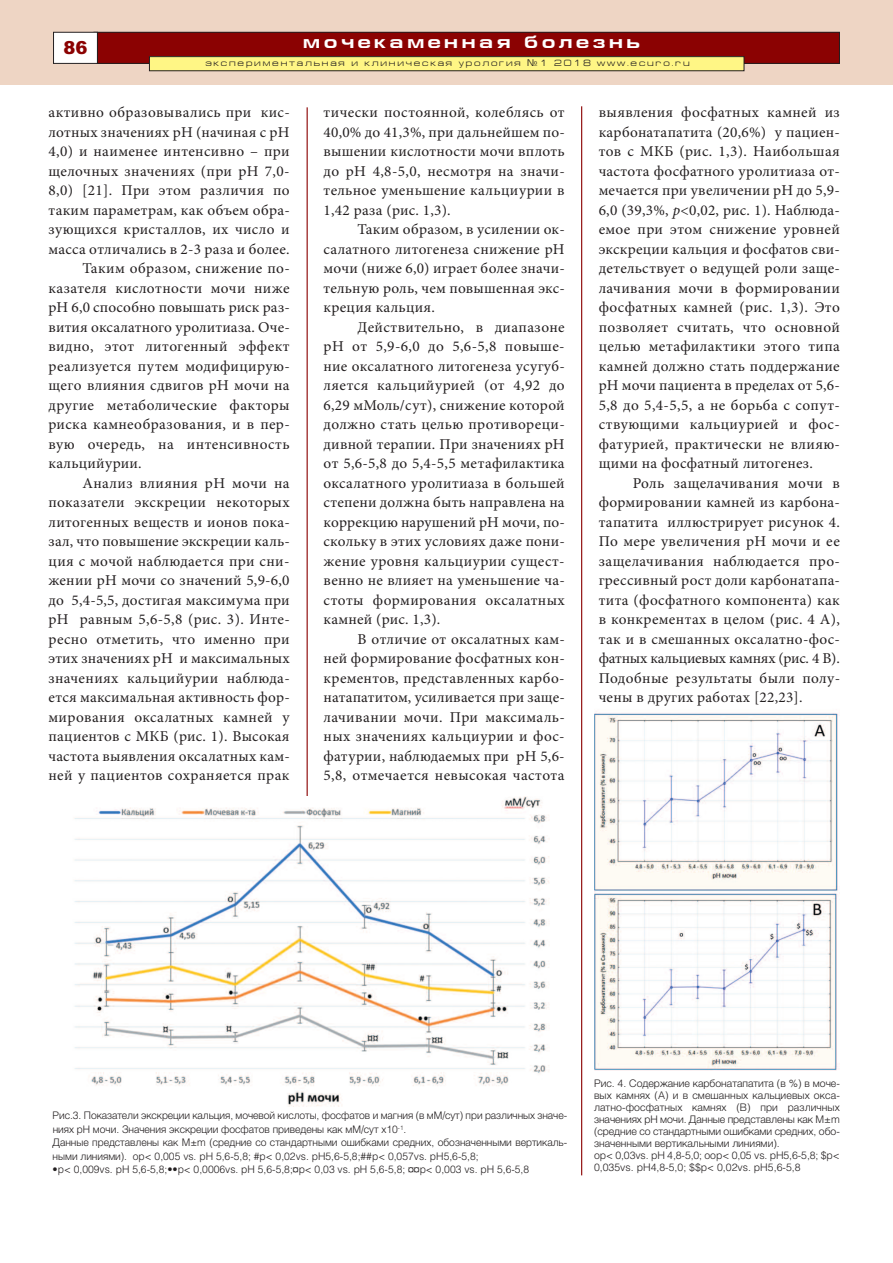
<style>
.page{position:relative;width:893px;height:1263px;background:#fff}
.page>*{position:absolute;margin:0;border:0;box-sizing:border-box;transform-origin:0 0}
.t1{font:700 18px "Europe Ext";letter-spacing:.2em;color:#fff}
.t2{font:900 18px "Arial";color:#8b0202}
.t3{font:15px/19.5px "Minion Pro";letter-spacing:.02em;color:#231f20;text-align:justify}
.t4{font:300 10.5px/12px "Helvetica";color:#231f20}
.t5{font:9px "Europe Ext Normal";letter-spacing:.2em;color:#231f20}
.s1{font-family:"Europe"}
.s2{font-style:italic}
</style>
<div class="page">
<hr style="left:307px;top:107px;width:1px;height:708px;background:#8b0202">
<hr style="left:581px;top:106px;width:1px;height:1069px;background:#8b0202">
<div style="left:0;top:0;width:893px;height:85px;background:#eed5c4"></div>
<div style="left:94px;top:32px;width:745px;height:31px;background:#8b0202"></div>
<div style="left:94px;top:32px;width:746px;height:32px;border:1px solid #231f20"></div>
<div style="left:54px;top:32px;width:43px;height:31px;background:#fff"></div>
<div style="left:53px;top:32px;width:45px;height:32px;border:1px solid #231f20"></div>
<div style="left:149px;top:57px;width:595px;height:14px;background:#fff685"></div>
<div style="left:149px;top:56px;width:595px;height:15px;border:1px solid #231f20"></div>
<img style="left:74px;top:796px;width:476px;height:310px">
<img style="left:594px;top:711px;width:244px;height:360px">
<p class="t2" style="left:64px;top:37px;width:26px">86</p>
<p class="t1" style="left:303px;top:31px;width:339px">мочекаменная болезнь</p>
<p class="t5" style="left:205px;top:58px;width:486px">экспериментальная и клиническая урология <span class="s1">¹</span>1 2018 www.ecuro.ru</p>
<p class="t3" style="left:48px;top:104px;width:243px">активно образовывались при кис-</p>
<p class="t3" style="left:48px;top:123px;width:243px">лотных значениях рН (начиная с рН</p>
<p class="t3" style="left:48px;top:143px;width:243px">4,0) и наименее интенсивно – при</p>
<p class="t3" style="left:48px;top:162px;width:243px">щелочных значениях (при рН 7,0-</p>
<p class="t3" style="left:48px;top:182px;width:243px">8,0) [21]. При этом различия по</p>
<p class="t3" style="left:48px;top:201px;width:243px">таким параметрам, как объем обра-</p>
<p class="t3" style="left:48px;top:221px;width:243px">зующихся кристаллов, их число и</p>
<p class="t3" style="left:48px;top:240px;width:243px">масса отличались в 2-3 раза и более.</p>
<p class="t3" style="left:82px;top:260px;width:209px">Таким образом, снижение по-</p>
<p class="t3" style="left:48px;top:279px;width:243px">казателя кислотности мочи ниже</p>
<p class="t3" style="left:48px;top:299px;width:243px">рН 6,0 способно повышать риск раз-</p>
<p class="t3" style="left:48px;top:318px;width:243px">вития оксалатного уролитиаза. Оче-</p>
<p class="t3" style="left:48px;top:338px;width:243px">видно, этот литогенный эффект</p>
<p class="t3" style="left:48px;top:357px;width:243px">реализуется путем модифицирую-</p>
<p class="t3" style="left:48px;top:377px;width:243px">щего влияния сдвигов рН мочи на</p>
<p class="t3" style="left:48px;top:396px;width:243px">другие метаболические факторы</p>
<p class="t3" style="left:48px;top:416px;width:243px">риска камнеобразования, и в пер-</p>
<p class="t3" style="left:48px;top:435px;width:243px">вую очередь, на интенсивность</p>
<p class="t3" style="left:48px;top:455px;width:95px">кальцийурии.</p>
<p class="t3" style="left:82px;top:474px;width:209px">Анализ влияния рН мочи на</p>
<p class="t3" style="left:48px;top:494px;width:243px">показатели экскреции некоторых</p>
<p class="t3" style="left:48px;top:513px;width:243px">литогенных веществ и ионов пока-</p>
<p class="t3" style="left:48px;top:533px;width:243px">зал, что повышение экскреции каль-</p>
<p class="t3" style="left:48px;top:552px;width:243px">ция с мочой наблюдается при сни-</p>
<p class="t3" style="left:48px;top:572px;width:243px">жении рН мочи со значений 5,9-6,0</p>
<p class="t3" style="left:48px;top:591px;width:243px">до 5,4-5,5, достигая максимума при</p>
<p class="t3" style="left:48px;top:611px;width:243px">рН равным 5,6-5,8 (рис. 3). Инте-</p>
<p class="t3" style="left:48px;top:630px;width:243px">ресно отметить, что именно при</p>
<p class="t3" style="left:48px;top:650px;width:243px">этих значениях рН и максимальных</p>
<p class="t3" style="left:48px;top:669px;width:243px">значениях кальцийурии наблюда-</p>
<p class="t3" style="left:48px;top:689px;width:243px">ется максимальная активность фор-</p>
<p class="t3" style="left:48px;top:708px;width:243px">мирования оксалатных камней у</p>
<p class="t3" style="left:48px;top:728px;width:243px">пациентов с МКБ (рис. 1). Высокая</p>
<p class="t3" style="left:48px;top:747px;width:243px">частота выявления оксалатных кам-</p>
<p class="t3" style="left:48px;top:767px;width:243px">ней у пациентов сохраняется прак</p>
<p class="t3" style="left:324px;top:104px;width:243px">тически постоянной, колеблясь от 40,0% до 41,3%, при дальнейшем по&shy;вышении кислотности мочи вплоть до рН 4,8-5,0, несмотря на значи&shy;тельное уменьшение кальциурии в 1,42 раза (рис. 1,3).</p>
<p class="t3" style="left:324px;top:221px;width:243px;text-indent:34px">Таким образом, в усилении ок&shy;салатного литогенеза снижение рН мочи (ниже 6,0) играет более значи&shy;тельную роль, чем повышенная экс&shy;креция кальция.</p>
<p class="t3" style="left:324px;top:318px;width:243px;text-indent:34px">Действительно, в диапазоне рН от 5,9-6,0 до 5,6-5,8 повыше&shy;ние оксалатного литогенеза усугуб&shy;ляется кальцийурией (от 4,92 до 6,29 мМоль/сут), снижение которой должно стать целью противореци&shy;дивной терапии. При значениях рН от 5,6-5,8 до 5,4-5,5 метафилактика оксалатного уролитиаза в большей степени должна быть направлена на коррекцию нарушений рН мочи, по&shy;скольку в этих условиях даже пони&shy;жение уровня кальциурии сущест&shy;венно не влияет на уменьшение ча&shy;стоты формирования оксалатных камней (рис. 1,3).</p>
<p class="t3" style="left:324px;top:630px;width:243px;text-indent:34px">В отличие от оксалатных кам&shy;ней формирование фосфатных кон&shy;крементов, представленных карбо&shy;натапатитом, усиливается при заще&shy;лачивании мочи. При максималь&shy;ных значениях кальциурии и фос&shy;фатурии, наблюдаемых при рН 5,6- 5,8, отмечается невысокая частота</p>
<p class="t3" style="left:599px;top:104px;width:243px">выявления фосфатных камней из карбонатапатита (20,6%) у пациен&shy;тов с МКБ (рис. 1,3). Наибольшая частота фосфатного уролитиаза от&shy;мечается при увеличении рН до 5,9- 6,0 (39,3%, <span class="s2">p</span>&lt;0,02, рис. 1). Наблюда&shy;емое при этом снижение уровней экскреции кальция и фосфатов сви&shy;детельствует о ведущей роли заще&shy;лачивания мочи в формировании фосфатных камней (рис. 1,3). Это позволяет считать, что основной целью метафилактики этого типа камней должно стать поддержание рН мочи пациента в пределах от 5,6- 5,8 до 5,4-5,5, а не борьба с сопут&shy;ствующими кальциурией и фос&shy;фатурией, практически не влияю&shy;щими на фосфатный литогенез.</p>
<p class="t3" style="left:599px;top:474px;width:243px;text-indent:34px">Роль защелачивания мочи в формировании камней из карбона&shy;тапатита иллюстрирует рисунок 4.<br>По мере увеличения рН мочи и ее защелачивания наблюдается про&shy;грессивный рост доли карбонатапа&shy;тита (фосфатного компонента) как в конкрементах в целом (рис. 4 А), так и в смешанных оксалатно-фос&shy;фатных кальциевых камнях (рис. 4 В).<br>Подобные результаты были полу&shy;чены в других работах [22,23].</p>
<p class="t4" style="left:53px;top:1108px;width:516px;line-height:13.5px">Рис.3. Показатели экскреции кальция, мочевой кислоты, фосфатов и магния (в мМ/сут) при различных значе&shy;ниях рН мочи. Значения экскреции фосфатов приведены как мМ/сут х10<sup>-1</sup>.<br>Данные представлены как M±m (средние со стандартными ошибками средних, обозначенными вертикаль&shy;ными линиями). op&lt; 0,005 vs. pH 5,6-5,8; #p&lt; 0,02vs. pH5,6-5,8;##p&lt; 0,057vs. pH5,6-5,8;</p>
<p class="t4" style="left:53px;top:1162px;width:478px">•p&lt; 0,009vs. pH 5,6-5,8;••p&lt; 0,0006vs. pH 5,6-5,8;¤p&lt; 0,03 vs. pH 5,6-5,8; ¤¤p&lt; 0,003 vs. pH 5,6-5,8</p>
<p class="t4" style="left:594px;top:1077px;width:247px">Рис. 4. Содержание карбонатапатита (в %) в моче&shy;вых камнях (A) и в смешанных кальциевых окса&shy;латно-фосфатных камнях (В) при различных значениях рН мочи. Данные представлены как M±m (средние со стандартными ошибками средних, обо&shy;значенными вертикальными линиями).<br>op&lt; 0,03vs. pH 4,8-5,0; oop&lt; 0,05 vs. pH5,6-5,8; $p&lt; 0,035vs. pH4,8-5,0; $$p&lt; 0,02vs. pH5,6-5,8</p>
</div>
